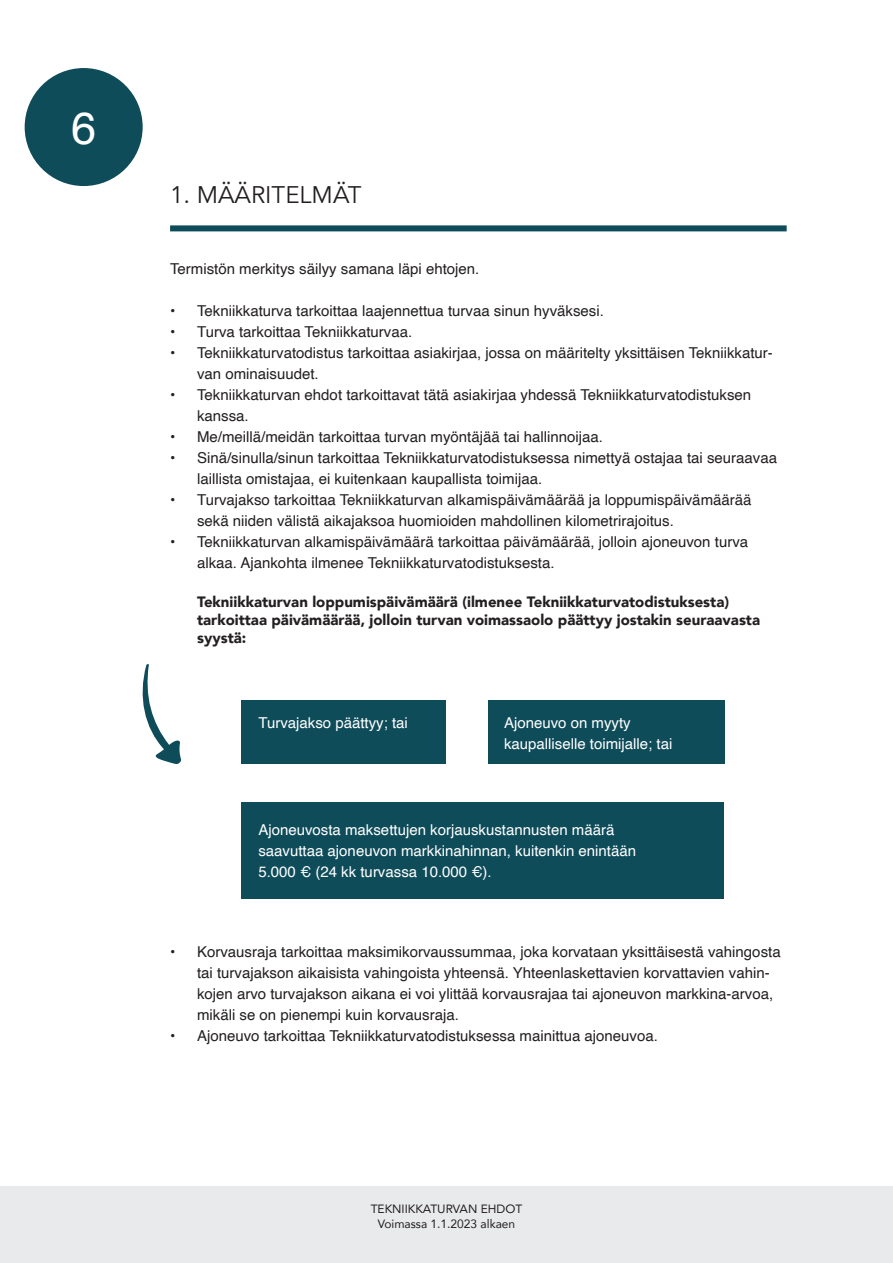
<style>
.page{position:relative;width:893px;height:1263px;background:#fff}
.page>*{position:absolute;margin:0;border:0;box-sizing:border-box;transform-origin:0 0}
.t1{font:45px "Helvetica";color:#fff}
.t2{font:24px "Avenir";color:#231f20}
.Leipis{font:15px/21px "Helvetica";color:#231f20}
.t3{font:15px/21px "Helvetica";color:#fff}
.t4{font:900 15px/18px "Avenir";color:#231f20}
.t5{font:12px/14.4px "Avenir";color:#231f20;text-align:center}
</style>
<div class="page">
<div style="left:25px;top:68px;width:118px;height:118px;background:#0f4c5a;border-radius:50%"></div>
<div style="left:0;top:1186px;width:893px;height:77px;background:#e9eaeb"></div>
<div style="left:170px;top:225px;width:617px;height:6px;background:#0f4c5a"></div>
<div style="left:241px;top:700px;width:204px;height:64px;background:#0f4c5a"></div>
<div style="left:488px;top:700px;width:236px;height:64px;background:#0f4c5a"></div>
<div style="left:241px;top:802px;width:483px;height:97px;background:#0f4c5a"></div>
<svg style="left:142px;top:664px;width:40px;height:101px"></svg>
<h1 class="t1" style="left:71px;top:93px;width:27px">6</h1>
<p class="t2" style="left:170px;top:180px;width:193px">1. MÄÄRITELMÄT</p>
<p class="Leipis" style="left:170px;top:259px;width:311px">Termistön merkitys säilyy samana läpi ehtojen.</p>
<p class="Leipis" style="left:170px;top:301px;width:435px">• Tekniikkaturva tarkoittaa laajennettua turvaa sinun hyväksesi.</p>
<p class="Leipis" style="left:170px;top:322px;width:244px">• Turva tarkoittaa Tekniikkaturvaa.</p>
<p class="Leipis" style="left:197px;top:343px;width:577px;text-indent:-27px">• Tekniikkaturvatodistus tarkoittaa asiakirjaa, jossa on määritelty yksittäisen Tekniikkatur&shy;van ominaisuudet.</p>
<p class="Leipis" style="left:197px;top:385px;width:556px;text-indent:-27px">• Tekniikkaturvan ehdot tarkoittavat tätä asiakirjaa yhdessä Tekniikkaturvatodistuksen kanssa.</p>
<p class="Leipis" style="left:170px;top:427px;width:434px">• Me/meillä/meidän tarkoittaa turvan myöntäjää tai hallinnoijaa.</p>
<p class="Leipis" style="left:197px;top:448px;width:582px;text-indent:-27px">• Sinä/sinulla/sinun tarkoittaa Tekniikkaturvatodistuksessa nimettyä ostajaa tai seuraavaa laillista omistajaa, ei kuitenkaan kaupallista toimijaa.</p>
<p class="Leipis" style="left:197px;top:490px;width:556px;text-indent:-27px">• Turvajakso tarkoittaa Tekniikkaturvan alkamispäivämäärää ja loppumispäivämäärää sekä niiden välistä aikajaksoa huomioiden mahdollinen kilometrirajoitus.</p>
<p class="Leipis" style="left:197px;top:532px;width:553px;text-indent:-27px">• Tekniikkaturvan alkamispäivämäärä tarkoittaa päivämäärää, jolloin ajoneuvon turva alkaa. Ajankohta ilmenee Tekniikkaturvatodistuksesta.</p>
<p class="t4" style="left:197px;top:592px;width:564px">Tekniikkaturvan loppumispäivämäärä (ilmenee Tekniikkaturvatodistuksesta) tarkoittaa päivämäärää, jolloin turvan voimassaolo päättyy jostakin seuraavasta syystä:</p>
<p class="t3" style="left:258px;top:713px;width:151px">Turvajakso päättyy; tai</p>
<p class="t3" style="left:504px;top:713px;width:170px">Ajoneuvo on myyty kaupalliselle toimijalle; tai</p>
<p class="t3" style="left:258px;top:819px;width:379px">Ajoneuvosta maksettujen korjauskustannusten määrä saavuttaa ajoneuvon markkinahinnan, kuitenkin enintään</p>
<p class="t3" style="left:258px;top:861px;width:235px">5.000 € (24 kk turvassa 10.000 €).</p>
<p class="Leipis" style="left:197px;top:942px;width:585px;text-indent:-27px">• Korvausraja tarkoittaa maksimikorvaussummaa, joka korvataan yksittäisestä vahingosta tai turvajakson aikaisista vahingoista yhteensä. Yhteenlaskettavien korvattavien vahin&shy;kojen arvo turvajakson aikana ei voi ylittää korvausrajaa tai ajoneuvon markkina-arvoa, mikäli se on pienempi kuin korvausraja.</p>
<p class="Leipis" style="left:170px;top:1026px;width:489px">• Ajoneuvo tarkoittaa Tekniikkaturvatodistuksessa mainittua ajoneuvoa.</p>
<p class="t5" style="left:371px;top:1201px;width:153px">TEKNIIKKATURVAN EHDOT<br>Voimassa 1.1.2023 alkaen</p>
</div>
